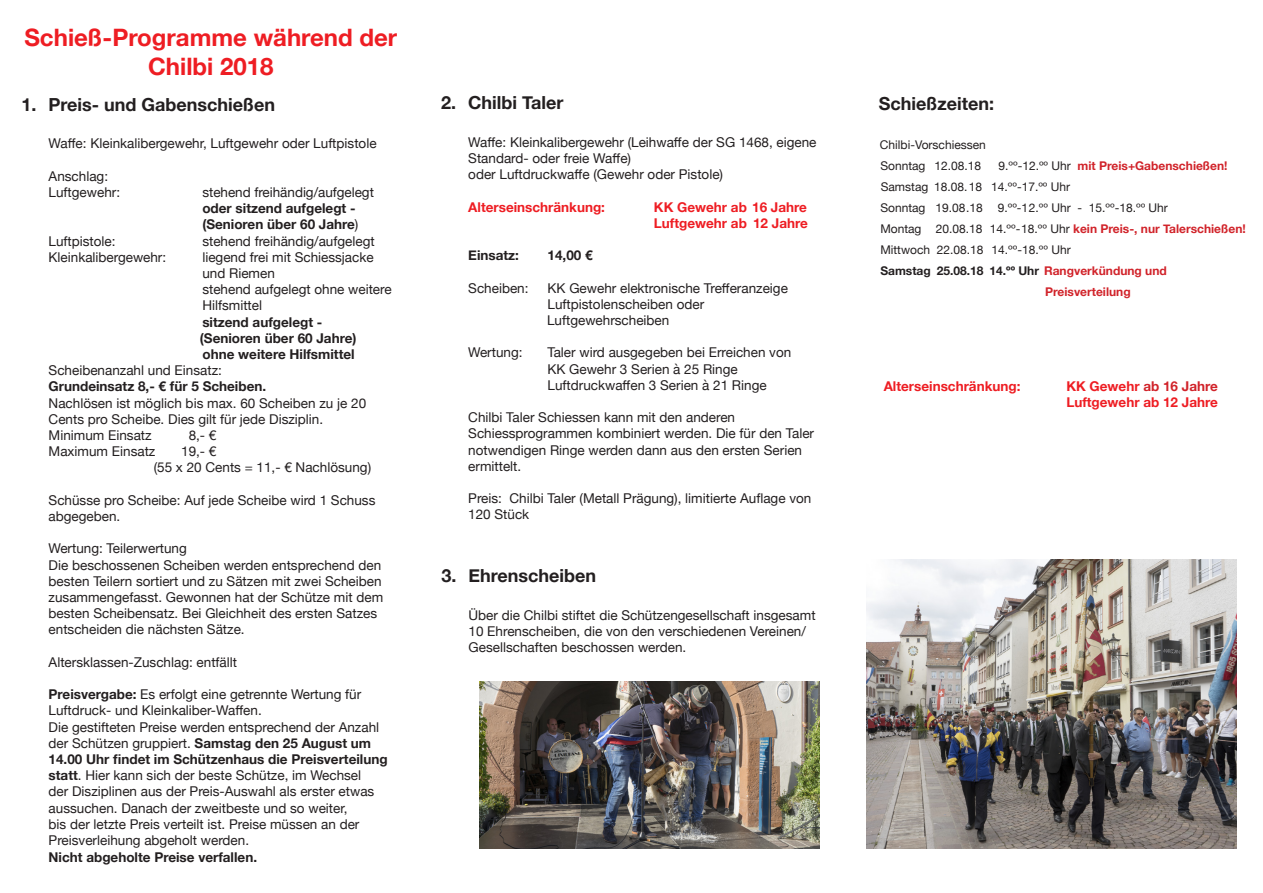
<style>
.page{position:relative;width:1263px;height:893px;background:#fff}
.page>*{position:absolute;margin:0;border:0;box-sizing:border-box;transform-origin:0 0}
.heading_4{font:700 24px/28.8px "Helvetica Neue";color:#ee1d23;text-align:center}
.heading_4-2{font:700 18px "Helvetica Neue";color:#231f20}
.Body_Text_2{font:13.5px/16.2px "Helvetica Neue";color:#231f20}
.Body_Text_Indent_3{font:13.5px/16.2px "Helvetica Neue";color:#231f20}
.Body_Text_Indent_3-2{font:700 13.5px/16.2px "Helvetica Neue";color:#ee1d23}
.Body_Text_2-2{font:700 13.5px/16.2px "Helvetica Neue";color:#231f20}
.Body_Text_Indent_3-3{font:700 13.5px "Helvetica Neue";color:#231f20}
.t1{font:12px "Helvetica Neue";color:#231f20}
.t2{font:700 12px "Helvetica Neue";color:#d1232a}
.t3{font:700 12px "Helvetica Neue";color:#231f20}
.s1{font-weight:700}
.s2{font-weight:400}
.s3{font-weight:400;color:#231f20}
.s4{font-weight:700;color:#d1232a}
.s5{color:#d1232a}
</style>
<div class="page">
<img style="left:866px;top:559px;width:370px;height:289px">
<img style="left:479px;top:682px;width:340px;height:167px">
<p class="heading_4" style="left:24px;top:23px;width:374px">Schieß-Programme während der<br>Chilbi 2018</p>
<p class="heading_4-2" style="left:22px;top:90px;width:255px">1. Preis- und Gabenschießen</p>
<p class="Body_Text_2" style="left:49px;top:136px;width:329px">Waffe: Kleinkalibergewehr, Luftgewehr oder Luftpistole</p>
<p class="Body_Text_2" style="left:49px;top:169px;width:73px">Anschlag:<br>Luftgewehr:</p>
<p class="Body_Text_2" style="left:202px;top:185px;width:173px">stehend freihändig/aufgelegt <span class="s1">oder sitzend aufgelegt -</span></p>
<p class="Body_Text_2-2" style="left:202px;top:217px;width:158px">(Senioren über 60 Jahre<span class="s2">)</span></p>
<p class="Body_Text_2" style="left:49px;top:233px;width:69px">Luftpistole:</p>
<p class="Body_Text_2" style="left:202px;top:233px;width:174px">stehend freihändig/aufgelegt</p>
<p class="Body_Text_2" style="left:49px;top:250px;width:119px">Kleinkalibergewehr:</p>
<p class="Body_Text_2" style="left:202px;top:250px;width:191px">liegend frei mit Schiessjacke und Riemen<br>stehend aufgelegt ohne weitere<br>Hilfsmittel</p>
<p class="Body_Text_2-2" style="left:200px;top:314px;width:158px">sitzend aufgelegt - (Senioren über 60 Jahre)</p>
<p class="Body_Text_2-2" style="left:202px;top:346px;width:154px">ohne weitere Hilfsmittel</p>
<p class="Body_Text_2" style="left:49px;top:363px;width:175px">Scheibenanzahl und Einsatz:</p>
<p class="Body_Text_2" style="left:49px;top:379px;width:319px"><span class="s1">Grundeinsatz 8,- € für 5 Scheiben.<br></span>Nachlösen ist möglich bis max. 60 Scheiben zu je 20<br>Cents pro Scheibe. Dies gilt für jede Disziplin.<br>Minimum Einsatz</p>
<p class="Body_Text_2" style="left:189px;top:428px;width:29px">8,- €</p>
<p class="Body_Text_2" style="left:49px;top:444px;width:108px">Maximum Einsatz</p>
<p class="Body_Text_2" style="left:181px;top:444px;width:37px">19,- €</p>
<p class="Body_Text_2" style="left:154px;top:460px;width:219px">(55 x 20 Cents = 11,- € Nachlösung)</p>
<p class="Body_Text_2" style="left:49px;top:493px;width:328px">Schüsse pro Scheibe: Auf jede Scheibe wird 1 Schuss abgegeben.</p>
<p class="Body_Text_2" style="left:49px;top:541px;width:336px">Wertung: Teilerwertung<br>Die beschossenen Scheiben werden entsprechend den besten Teilern sortiert und zu Sätzen mit zwei Scheiben zusammengefasst. Gewonnen hat der Schütze mit dem besten Scheibensatz. Bei Gleichheit des ersten Satzes entscheiden die nächsten Sätze.</p>
<p class="Body_Text_2" style="left:49px;top:655px;width:190px">Altersklassen-Zuschlag: entfällt</p>
<p class="Body_Text_2" style="left:49px;top:687px;width:332px"><span class="s1">Preisvergabe:</span> Es erfolgt eine getrennte Wertung für Luftdruck- und Kleinkaliber-Waffen.<br>Die gestifteten Preise werden entsprechend der Anzahl der Schützen gruppiert. <span class="s1">Samstag den 25 August um</span></p>
<p class="Body_Text_2" style="left:49px;top:752px;width:341px"><span class="s1">14.00 Uhr findet im Schützenhaus die Preisverteilung statt</span>. Hier kann sich der beste Schütze, im Wechsel<br>der Disziplinen aus der Preis-Auswahl als erster etwas aussuchen. Danach der zweitbeste und so weiter,<br>bis der letzte Preis verteilt ist. Preise müssen an der Preisverleihung abgeholt werden.</p>
<p class="Body_Text_2-2" style="left:49px;top:849px;width:210px">Nicht abgeholte Preise verfallen.</p>
<p class="heading_4-2" style="left:441px;top:88px;width:124px">2. Chilbi Taler</p>
<p class="Body_Text_Indent_3" style="left:468px;top:135px;width:350px">Waffe: Kleinkalibergewehr (Leihwaffe der SG 1468, eigene<br>Standard- oder freie Waffe)<br>oder Luftdruckwaffe (Gewehr oder Pistole)</p>
<p class="Body_Text_Indent_3-2" style="left:468px;top:199px;width:138px">Alterseinschränkung:</p>
<p class="Body_Text_Indent_3-2" style="left:654px;top:199px;width:155px">KK Gewehr ab 16 Jahre<br>Luftgewehr ab 12 Jahre</p>
<p class="Body_Text_Indent_3-3" style="left:468px;top:245px;width:52px">Einsatz:</p>
<p class="Body_Text_Indent_3-3" style="left:548px;top:245px;width:47px">14,00 €</p>
<p class="Body_Text_Indent_3" style="left:468px;top:280px;width:62px">Scheiben:</p>
<p class="Body_Text_Indent_3" style="left:547px;top:280px;width:242px">KK Gewehr elektronische Trefferanzeige<br>Luftpistolenscheiben oder<br>Luftgewehrscheiben</p>
<p class="Body_Text_Indent_3" style="left:468px;top:345px;width:56px">Wertung:</p>
<p class="Body_Text_Indent_3" style="left:547px;top:345px;width:245px">Taler wird ausgegeben bei Erreichen von<br>KK Gewehr 3 Serien à 25 Ringe</p>
<p class="Body_Text_Indent_3" style="left:548px;top:378px;width:221px">Luftdruckwaffen 3 Serien à 21 Ringe</p>
<p class="Body_Text_Indent_3" style="left:468px;top:410px;width:347px">Chilbi Taler Schiessen kann mit den anderen Schiessprogrammen kombiniert werden. Die für den Taler notwendigen Ringe werden dann aus den ersten Serien ermittelt.</p>
<p class="Body_Text_Indent_3" style="left:468px;top:491px;width:345px">Preis: Chilbi Taler (Metall Prägung), limitierte Auflage von<br>120 Stück</p>
<p class="heading_4-2" style="left:441px;top:562px;width:156px">3. Ehrenscheiben</p>
<p class="Body_Text_2" style="left:468px;top:608px;width:349px">Über die Chilbi stiftet die Schützengesellschaft insgesamt<br>10 Ehrenscheiben, die von den verschiedenen Vereinen/<br>Gesellschaften beschossen werden.</p>
<p class="heading_4-2" style="left:879px;top:89px;width:117px">Schießzeiten:</p>
<p class="t1" style="left:880px;top:136px;width:108px">Chilbi-Vorschiessen</p>
<p class="t1" style="left:880px;top:157px;width:102px">Sonntag 12.08.18</p>
<p class="t2" style="left:998px;top:156px;width:231px"><span class="s3">9.ºº-12.ºº Uhr</span> mit Preis+Gabenschießen!</p>
<p class="t1" style="left:881px;top:178px;width:191px">Samstag 18.08.18 14.ºº-17.ºº Uhr</p>
<p class="t1" style="left:880px;top:199px;width:289px">Sonntag 19.08.18 9.ºº-12.ºº Uhr - 15.ºº-18.ºº Uhr</p>
<p class="t1" style="left:880px;top:220px;width:367px">Montag 20.08.18 14.ºº-18.ºº Uhr <span class="s4">kein Preis-, nur Talerschießen!</span></p>
<p class="t1" style="left:880px;top:241px;width:192px">Mittwoch 22.08.18 14.ºº-18.ºº Uhr</p>
<p class="t3" style="left:880px;top:261px;width:288px">Samstag 25.08.18 14.ºº Uhr <span class="s5">Rangverkündung und</span></p>
<p class="t2" style="left:1045px;top:282px;width:87px">Preisverteilung</p>
<p class="Body_Text_Indent_3-2" style="left:884px;top:378px;width:138px">Alterseinschränkung:</p>
<p class="Body_Text_Indent_3-2" style="left:1066px;top:378px;width:153px">KK Gewehr <span class="s5">ab 16 Jahre<br></span>Luftgewehr ab 12 Jahre</p>
</div>
